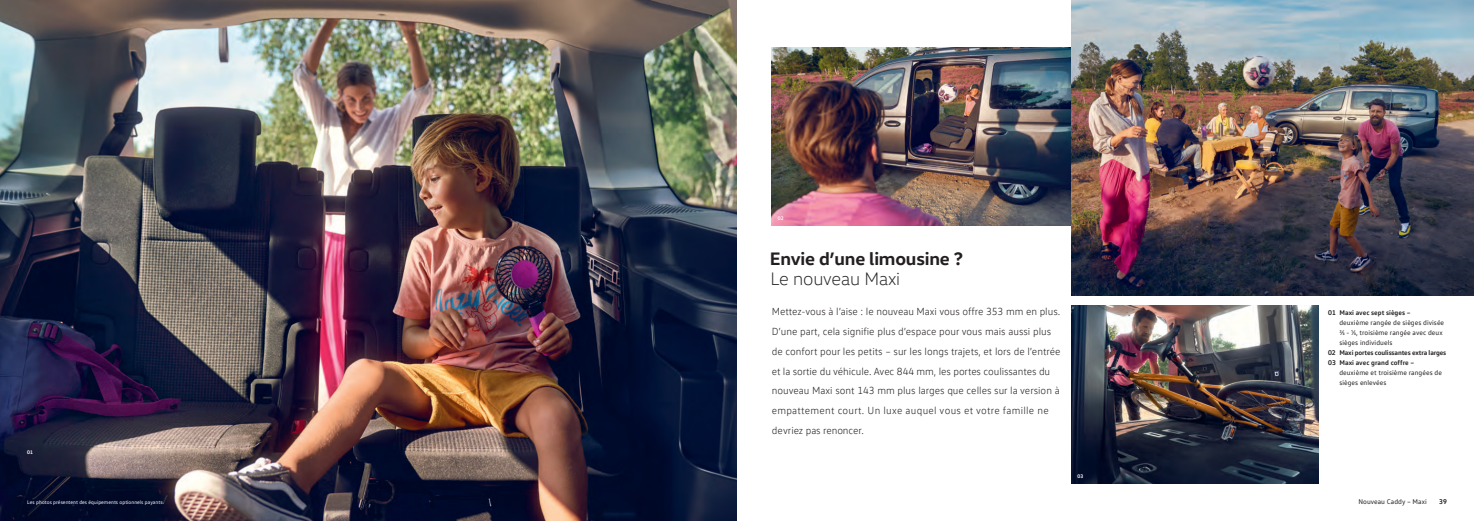
<style>
.page{position:relative;width:1474px;height:521px;background:#fff}
.page>*{position:absolute;margin:0;border:0;box-sizing:border-box;transform-origin:0 0}
.t1{font:700 18.38px "VW Head";letter-spacing:-.01em;color:#231f20}
.t2{font:300 18.38px "VW Head";letter-spacing:-.01em;color:#231f20}
.t3{font:300 10.5px/19.9px "VW Text";color:#231f20}
.t4{font:7px/9.9px "VW Text";letter-spacing:.005em;color:#231f20}
.t5{font:700 7px/9.9px "VW Text";letter-spacing:-.005em;color:#231f20}
.t6{font:5.25px "VW Text";letter-spacing:.005em;color:#fff}
.t7{font:700 5.25px "VW Text";color:#fff}
</style>
<div class="page">
<img style="left:771px;top:47px;width:300px;height:179px">
<img style="left:1071px;top:305px;width:247px;height:179px">
<img style="left:1071px;top:0;width:402px;height:295px">
<img style="left:0;top:0;width:737px;height:521px">
<p class="t7" style="left:27px;top:449px;width:7px">01</p>
<p class="t7" style="left:778px;top:214px;width:7px">02</p>
<h1 class="t1" style="left:770px;top:247px;width:194px">Envie d’une limousine ?</h1>
<h1 class="t2" style="left:770px;top:268px;width:131px">Le nouveau Maxi</h1>
<p class="t3" style="left:771px;top:301px;width:290px">Mettez-vous à l’aise : le nouveau Maxi vous offre 353 mm en plus.<br>D’une part, cela signifie plus d’espace pour vous mais aussi plus de confort pour les petits – sur les longs trajets, et lors de l’entrée et la sortie du véhicule. Avec 844 mm, les portes coulissantes du nouveau Maxi sont 143 mm plus larges que celles sur la version à empattement court. Un luxe auquel vous et votre famille ne devriez pas renoncer.</p>
<p class="t7" style="left:1077px;top:472px;width:7px">03</p>
<p class="t5" style="left:1328px;top:307px;width:84px">01 Maxi avec sept sièges –</p>
<p class="t4" style="left:1339px;top:317px;width:106px">deuxième rangée de sièges divisée ⅔ - ⅓, troisième rangée avec deux sièges individuels</p>
<p class="t5" style="left:1328px;top:347px;width:120px">02 Maxi portes coulissantes extra larges<br>03 Maxi avec grand coffre –</p>
<p class="t4" style="left:1339px;top:367px;width:104px">deuxième et troisième rangées de sièges enlevées</p>
<p class="t6" style="left:27px;top:498px;width:138px">Les photos présentent des équipements optionnels payants.</p>
<p class="t4" style="left:1358px;top:496px;width:70px">Nouveau Caddy – Maxi</p>
<p class="t5" style="left:1439px;top:496px;width:9px">39</p>
</div>
